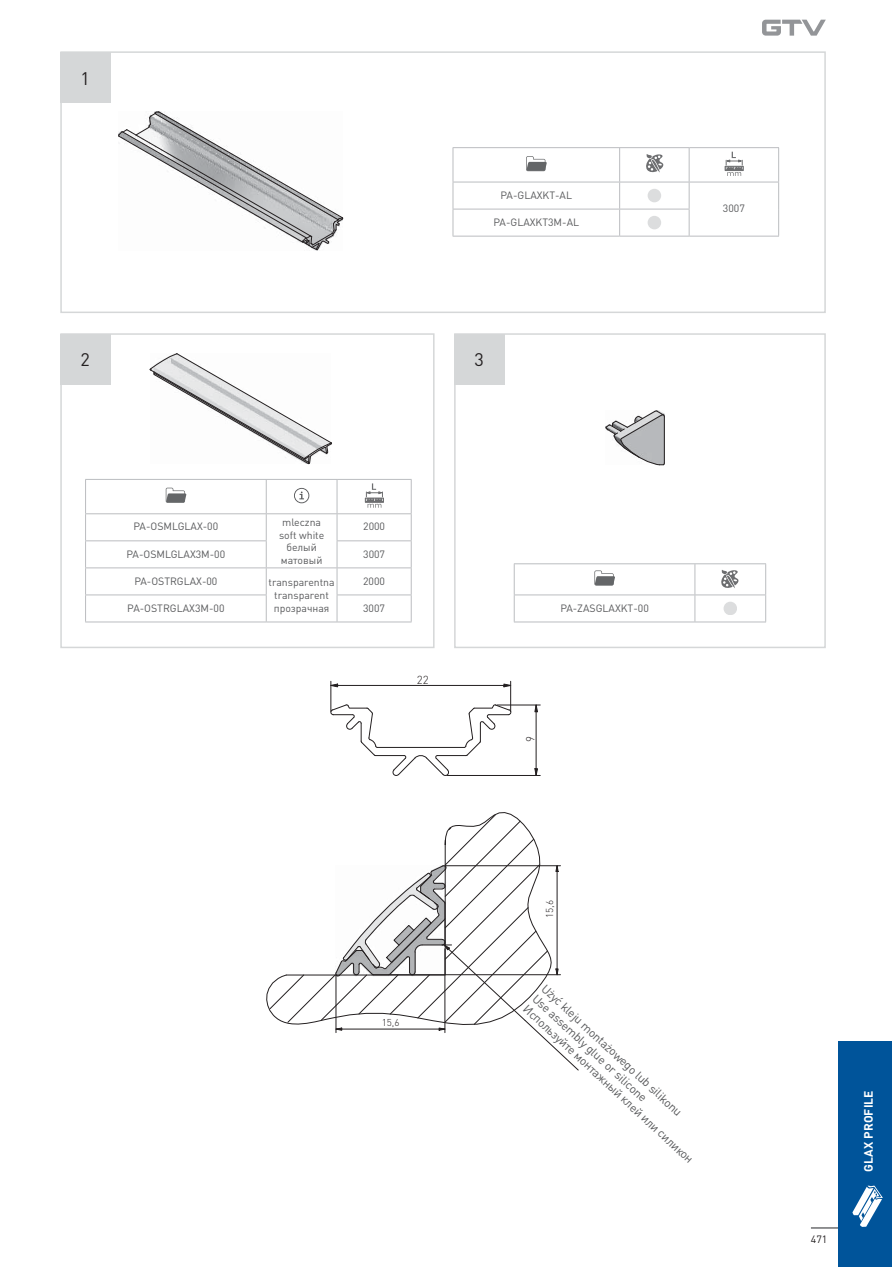
<style>
.page{position:relative;width:892px;height:1267px;background:#fff}
.page>*{position:absolute;margin:0;border:0;box-sizing:border-box;transform-origin:0 0}
.t1{font:18px "DIN Pro";color:#231f20}
.t2{font:12px/13.5px "DIN Pro";color:#58595b}
.t3{font:700 12px "DIN Pro";letter-spacing:.01em;color:#fff}
.t4{font:300 11.55px "DIN Pro";color:#231f20}
.t5{font:10.5px/12.6px "DIN Pro";color:#58595b;text-align:center}
.t6{font:10.5px "DIN Pro";color:#231f20}
.t7{font:300 9.9px "DIN Pro";color:#231f20}
.t8{font:300 5.4px/6.4px "DIN Pro";color:#231f20}
</style>
<div class="page">
<hr style="left:811px;top:1226px;width:81px;height:2px;background:#6d6e70">
<svg style="left:762px;top:20px;width:64px;height:16px"></svg>
<div style="left:838px;top:1041px;width:54px;height:225px;background:#00549a"></div>
<svg style="left:852px;top:1185px;width:31px;height:41px"></svg>
<svg style="left:60px;top:51px;width:766px;height:597px"></svg>
<hr style="left:689px;top:182px;width:90px;height:1px;background:#bbbdc0">
<svg style="left:619px;top:183px;width:1px;height:53px"></svg>
<hr style="left:620px;top:236px;width:69px;height:1px;background:#bbbdc0">
<hr style="left:620px;top:182px;width:69px;height:1px;background:#bbbdc0">
<hr style="left:620px;top:209px;width:69px;height:1px;background:#bbbdc0">
<hr style="left:453px;top:147px;width:236px;height:1px;background:#bbbdc0">
<hr style="left:689px;top:147px;width:90px;height:1px;background:#bbbdc0">
<hr style="left:453px;top:148px;width:1px;height:34px;background:#bbbdc0">
<hr style="left:619px;top:148px;width:1px;height:34px;background:#bbbdc0">
<hr style="left:689px;top:148px;width:1px;height:34px;background:#bbbdc0">
<hr style="left:778px;top:148px;width:1px;height:34px;background:#bbbdc0">
<svg style="left:453px;top:183px;width:1px;height:53px"></svg>
<svg style="left:689px;top:182px;width:1px;height:54px"></svg>
<hr style="left:453px;top:182px;width:167px;height:1px;background:#bbbdc0">
<hr style="left:453px;top:209px;width:167px;height:1px;background:#bbbdc0">
<svg style="left:778px;top:182px;width:1px;height:54px"></svg>
<hr style="left:453px;top:236px;width:167px;height:1px;background:#bbbdc0">
<hr style="left:689px;top:236px;width:90px;height:1px;background:#bbbdc0">
<svg style="left:526px;top:156px;width:21px;height:15px"></svg>
<svg style="left:645px;top:154px;width:18px;height:19px"></svg>
<svg style="left:725px;top:152px;width:18px;height:24px"></svg>
<div style="left:647px;top:189px;width:14px;height:13px;background:#dcddde;border-radius:50%"></div>
<div style="left:647px;top:216px;width:14px;height:13px;background:#dcddde;border-radius:50%"></div>
<hr style="left:337px;top:513px;width:75px;height:1px;background:#bbbdc0">
<hr style="left:337px;top:540px;width:75px;height:1px;background:#bbbdc0">
<hr style="left:337px;top:567px;width:75px;height:1px;background:#bbbdc0">
<hr style="left:337px;top:594px;width:75px;height:1px;background:#bbbdc0">
<svg style="left:337px;top:514px;width:1px;height:107px"></svg>
<svg style="left:411px;top:514px;width:1px;height:107px"></svg>
<hr style="left:337px;top:621px;width:75px;height:1px;background:#bbbdc0">
<svg style="left:266px;top:514px;width:1px;height:107px"></svg>
<hr style="left:266px;top:567px;width:71px;height:1px;background:#bbbdc0">
<hr style="left:266px;top:513px;width:71px;height:1px;background:#bbbdc0">
<hr style="left:266px;top:621px;width:71px;height:1px;background:#bbbdc0">
<hr style="left:85px;top:479px;width:252px;height:1px;background:#bbbdc0">
<hr style="left:337px;top:479px;width:75px;height:1px;background:#bbbdc0">
<hr style="left:85px;top:479px;width:1px;height:34px;background:#bbbdc0">
<hr style="left:266px;top:479px;width:1px;height:34px;background:#bbbdc0">
<hr style="left:337px;top:479px;width:1px;height:34px;background:#bbbdc0">
<hr style="left:411px;top:479px;width:1px;height:34px;background:#bbbdc0">
<svg style="left:85px;top:514px;width:1px;height:107px"></svg>
<hr style="left:85px;top:513px;width:181px;height:1px;background:#bbbdc0">
<hr style="left:85px;top:540px;width:182px;height:1px;background:#bbbdc0">
<hr style="left:85px;top:567px;width:181px;height:1px;background:#bbbdc0">
<hr style="left:85px;top:594px;width:182px;height:1px;background:#bbbdc0">
<hr style="left:85px;top:621px;width:181px;height:1px;background:#bbbdc0">
<svg style="left:166px;top:487px;width:20px;height:15px"></svg>
<svg style="left:294px;top:488px;width:15px;height:15px"></svg>
<div style="left:365px;top:497px;width:19px;height:5px;border:1px solid #6d6e70"></div>
<svg style="left:365px;top:483px;width:18px;height:24px"></svg>
<div style="left:60px;top:53px;width:50px;height:50px;background:#d5d7d8"></div>
<div style="left:60px;top:334px;width:50px;height:50px;background:#d5d7d8"></div>
<div style="left:454px;top:334px;width:50px;height:50px;background:#d5d7d8"></div>
<svg style="left:765px;top:595px;width:1px;height:26px"></svg>
<svg style="left:694px;top:595px;width:1px;height:26px"></svg>
<hr style="left:695px;top:621px;width:71px;height:1px;background:#bbbdc0">
<hr style="left:695px;top:594px;width:71px;height:1px;background:#bbbdc0">
<hr style="left:514px;top:563px;width:252px;height:1px;background:#bbbdc0">
<hr style="left:514px;top:564px;width:1px;height:30px;background:#bbbdc0">
<hr style="left:694px;top:564px;width:1px;height:30px;background:#bbbdc0">
<hr style="left:765px;top:564px;width:1px;height:30px;background:#bbbdc0">
<svg style="left:514px;top:595px;width:1px;height:26px"></svg>
<hr style="left:514px;top:594px;width:181px;height:1px;background:#bbbdc0">
<hr style="left:514px;top:621px;width:181px;height:1px;background:#bbbdc0">
<svg style="left:594px;top:570px;width:21px;height:15px"></svg>
<svg style="left:720px;top:569px;width:18px;height:19px"></svg>
<div style="left:723px;top:601px;width:14px;height:14px;background:#dcddde;border-radius:50%"></div>
<svg style="left:331px;top:704px;width:180px;height:72px"></svg>
<svg style="left:330px;top:683px;width:8px;height:4px"></svg>
<svg style="left:503px;top:683px;width:9px;height:4px"></svg>
<hr style="left:338px;top:685px;width:166px;height:1px;background:#231f20">
<hr style="left:510px;top:681px;width:1px;height:30px;background:#231f20">
<hr style="left:331px;top:681px;width:1px;height:30px;background:#231f20">
<svg style="left:534px;top:768px;width:4px;height:7px"></svg>
<svg style="left:534px;top:705px;width:4px;height:7px"></svg>
<hr style="left:536px;top:711px;width:1px;height:57px;background:#231f20">
<hr style="left:497px;top:704px;width:43px;height:1px;background:#231f20">
<hr style="left:447px;top:775px;width:93px;height:1px;background:#231f20">
<svg style="left:143px;top:345px;width:211px;height:128px"></svg>
<svg style="left:588px;top:396px;width:99px;height:80px"></svg>
<svg style="left:96px;top:90px;width:258px;height:175px"></svg>
<svg style="left:270px;top:814px;width:309px;height:257px"></svg>
<h1 class="t1" style="left:81px;top:72px;width:11px">1</h1>
<p class="t5" style="left:500px;top:190px;width:73px">PA-GLAXKT-AL</p>
<p class="t5" style="left:493px;top:217px;width:87px">PA-GLAXKT3M-AL</p>
<h1 class="t1" style="left:81px;top:353px;width:11px">2</h1>
<h1 class="t1" style="left:474px;top:353px;width:11px">3</h1>
<p class="t5" style="left:134px;top:521px;width:86px">PA-OSMLGLAX-00</p>
<p class="t5" style="left:279px;top:517px;width:47px">mleczna soft white белый матовый</p>
<p class="t5" style="left:363px;top:521px;width:23px">2000</p>
<p class="t5" style="left:127px;top:548px;width:100px">PA-OSMLGLAX3M-00</p>
<p class="t5" style="left:363px;top:548px;width:23px">3007</p>
<p class="t5" style="left:134px;top:575px;width:85px">PA-OSTRGLAX-00</p>
<p class="t5" style="left:269px;top:577px;width:68px">transparentna transparent прозрачная</p>
<p class="t5" style="left:363px;top:575px;width:23px">2000</p>
<p class="t5" style="left:127px;top:602px;width:99px">PA-OSTRGLAX3M-00</p>
<p class="t5" style="left:363px;top:602px;width:23px">3007</p>
<p class="t4" style="left:417px;top:675px;width:13px">22</p>
<p class="t5" style="left:560px;top:602px;width:90px">PA-ZASGLAXKT-00</p>
<p class="t4" style="left:526px;top:742px;width:7px;rotate:-90deg">9</p>
<p class="t5" style="left:723px;top:203px;width:23px">3007</p>
<p class="t7" style="left:382px;top:1018px;width:19px">15,6</p>
<p class="t7" style="left:546px;top:917px;width:19px;rotate:-90deg">15,6</p>
<p class="t2" style="left:547px;top:982px;width:229px;rotate:43deg">Użyć kleju montażowego lub silikonu<br>Use assembly glue or silicone<br>Используйте монтажный клей или силикон</p>
<p class="t8" style="left:534px;top:997px;width:106px;rotate:43deg">Użyć kleju montażowego lub silikonu<br>Use assembly glue or silicone<br>используйте монтажный клей или силикон</p>
<p class="t6" style="left:811px;top:1234px;width:18px">471</p>
<p class="t3" style="left:864px;top:1171px;width:83px;rotate:-90deg">GLAX PROFILE</p>
</div>
